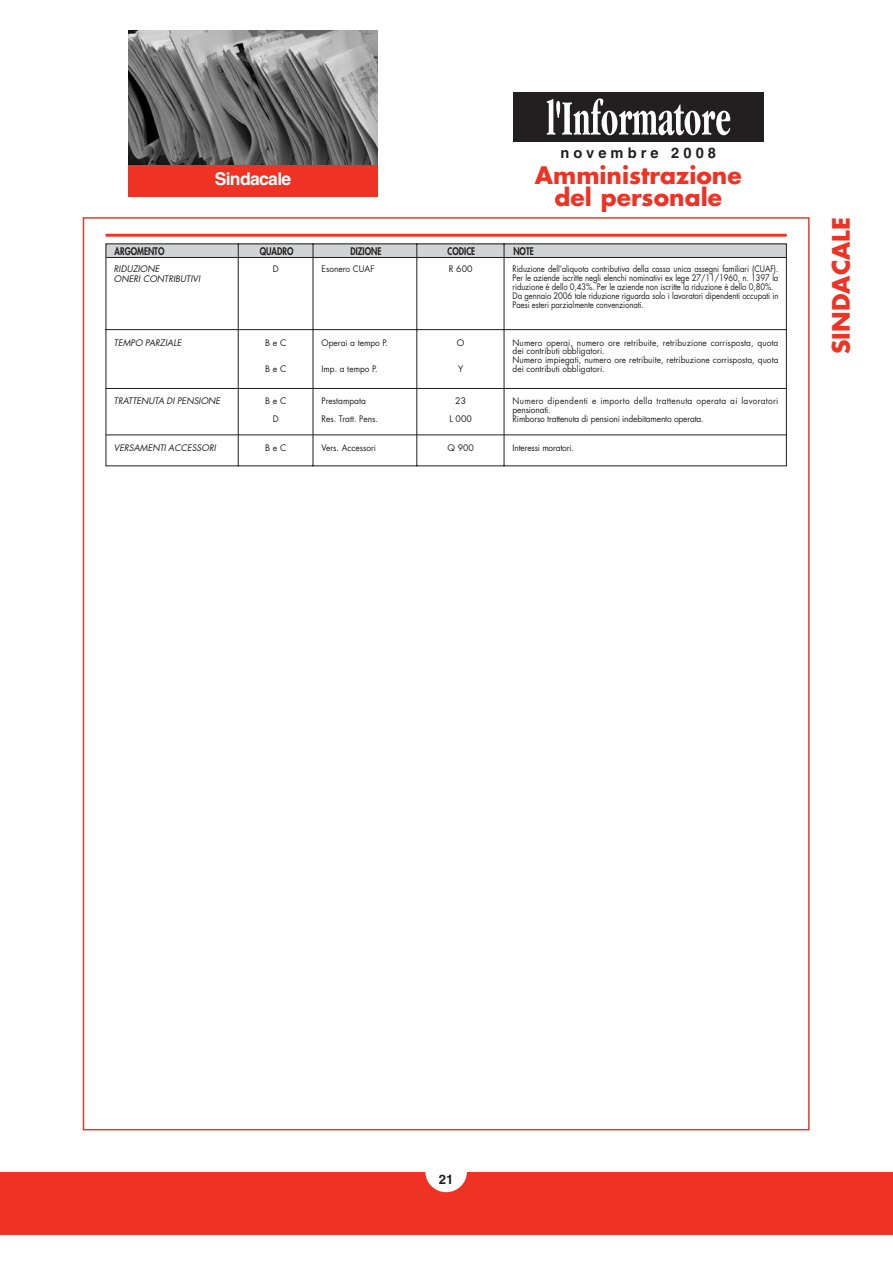
<style>
.page{position:relative;width:893px;height:1263px;background:#fff}
.page>*{position:absolute;margin:0;border:0;box-sizing:border-box;transform-origin:0 0}
.t1{font:700 23.4px/21.9px "Futura";color:#ee3224;text-align:center}
.t2{font:700 17.55px "Helvetica";letter-spacing:-.04em;color:#fff}
.t3{font:700 14.7px "Helvetica";letter-spacing:.28em;color:#231f20}
.t4{font:700 13.2px "Helvetica";color:#231f20}
.t5{font:800 10.2px "Futura";color:#231f20;scale:.8 1}
.t6{font:8.85px/8.9px "Futura";letter-spacing:-.01em;color:#231f20;scale:.95 1}
.t7{font:8.85px/8.9px "Futura";letter-spacing:-.01em;color:#231f20;scale:.88 1}
.t8{font:italic 8.85px/9.4px "Futura";color:#231f20}
.t9{font:8.85px/17.5px "Futura";letter-spacing:-.01em;color:#231f20;text-align:center}
</style>
<div class="page">
<div style="left:0;top:1172px;width:892px;height:62px;background:#ee3224"></div>
<div style="left:128px;top:165px;width:249px;height:32px;background:#ee3224"></div>
<img style="left:128px;top:30px;width:249px;height:135px">
<div style="left:425px;top:1151px;width:42px;height:41px;background:#fff;border-radius:50%"></div>
<div style="left:513px;top:93px;width:250px;height:49px;background:#231f20"></div>
<svg style="left:546px;top:98px;width:184px;height:37px"></svg>
<svg style="left:105px;top:243px;width:682px;height:224px"></svg>
<hr style="left:106px;top:388px;width:680px;height:1px;background:#231f20">
<hr style="left:106px;top:435px;width:680px;height:1px;background:#231f20">
<hr style="left:106px;top:234px;width:680px;height:3px;background:#ee3224">
<h2 class="t2" style="left:215px;top:173px;width:78px">Sindacale</h2>
<h3 class="t3" style="left:560px;top:148px;width:157px">novembre 2008</h3>
<h1 class="t1" style="left:535px;top:166px;width:208px">Amministrazione del personale</h1>
<p class="t5" style="left:115px;top:246px;width:64px">ARGOMENTO</p>
<p class="t5" style="left:260px;top:246px;width:44px">QUADRO</p>
<p class="t5" style="left:350px;top:246px;width:40px">DIZIONE</p>
<p class="t5" style="left:447px;top:246px;width:36px">CODICE</p>
<p class="t5" style="left:513px;top:246px;width:27px">NOTE</p>
<p class="t8" style="left:114px;top:265px;width:89px">RIDUZIONE<br>ONERI CONTRIBUTIVI</p>
<p class="t9" style="left:273px;top:261px;width:7px">D</p>
<p class="t6" style="left:321px;top:265px;width:57px">Esonero CUAF</p>
<p class="t9" style="left:449px;top:261px;width:25px">R 600</p>
<p class="t7" style="left:512px;top:265px;width:303px">Riduzione dell’aliquota contributiva della cassa unica assegni familiari (CUAF).<br>Per le aziende iscritte negli elenchi nominativi ex lege 27/11/1960, n. 1397 la riduzione è dello 0,43%. Per le aziende non iscritte la riduzione è dello 0,80%.<br>Da gennaio 2006 tale riduzione riguarda solo i lavoratori dipendenti occupati in Paesi esteri parzialmente convenzionati.</p>
<p class="t8" style="left:114px;top:338px;width:70px">TEMPO PARZIALE</p>
<p class="t9" style="left:265px;top:334px;width:23px">B e C</p>
<p class="t9" style="left:265px;top:361px;width:23px">B e C</p>
<p class="t6" style="left:321px;top:339px;width:72px">Operai a tempo P.</p>
<p class="t6" style="left:321px;top:365px;width:61px">Imp. a tempo P.</p>
<p class="t9" style="left:457px;top:334px;width:9px">O</p>
<p class="t9" style="left:458px;top:361px;width:7px">Y</p>
<p class="t6" style="left:512px;top:339px;width:281px">Numero operai, numero ore retribuite, retribuzione corrisposta, quota dei contributi obbligatori.<br>Numero impiegati, numero ore retribuite, retribuzione corrisposta, quota dei contributi obbligatori.</p>
<p class="t8" style="left:114px;top:397px;width:109px">TRATTENUTA DI PENSIONE</p>
<p class="t9" style="left:265px;top:393px;width:23px">B e C<br>D</p>
<p class="t6" style="left:321px;top:393px;width:61px;line-height:17.5px">Prestampata<br>Res. Tratt. Pens.</p>
<p class="t9" style="left:449px;top:393px;width:24px">23<br>L 000</p>
<p class="t6" style="left:512px;top:398px;width:281px">Numero dipendenti e importo della trattenuta operata ai lavoratori pensionati.<br>Rimborso trattenuta di pensioni indebitamento operata.</p>
<p class="t8" style="left:114px;top:444px;width:105px">VERSAMENTI ACCESSORI</p>
<p class="t9" style="left:265px;top:440px;width:23px">B e C</p>
<p class="t6" style="left:321px;top:444px;width:59px">Vers. Accessori</p>
<p class="t9" style="left:447px;top:440px;width:28px">Q 900</p>
<p class="t6" style="left:512px;top:444px;width:66px">Interessi moratori.</p>
<h1 class="t1" style="left:832px;top:354px;width:138px;rotate:-90deg">SINDACALE</h1>
<h3 class="t4" style="left:439px;top:1175px;width:16px">21</h3>
</div>
